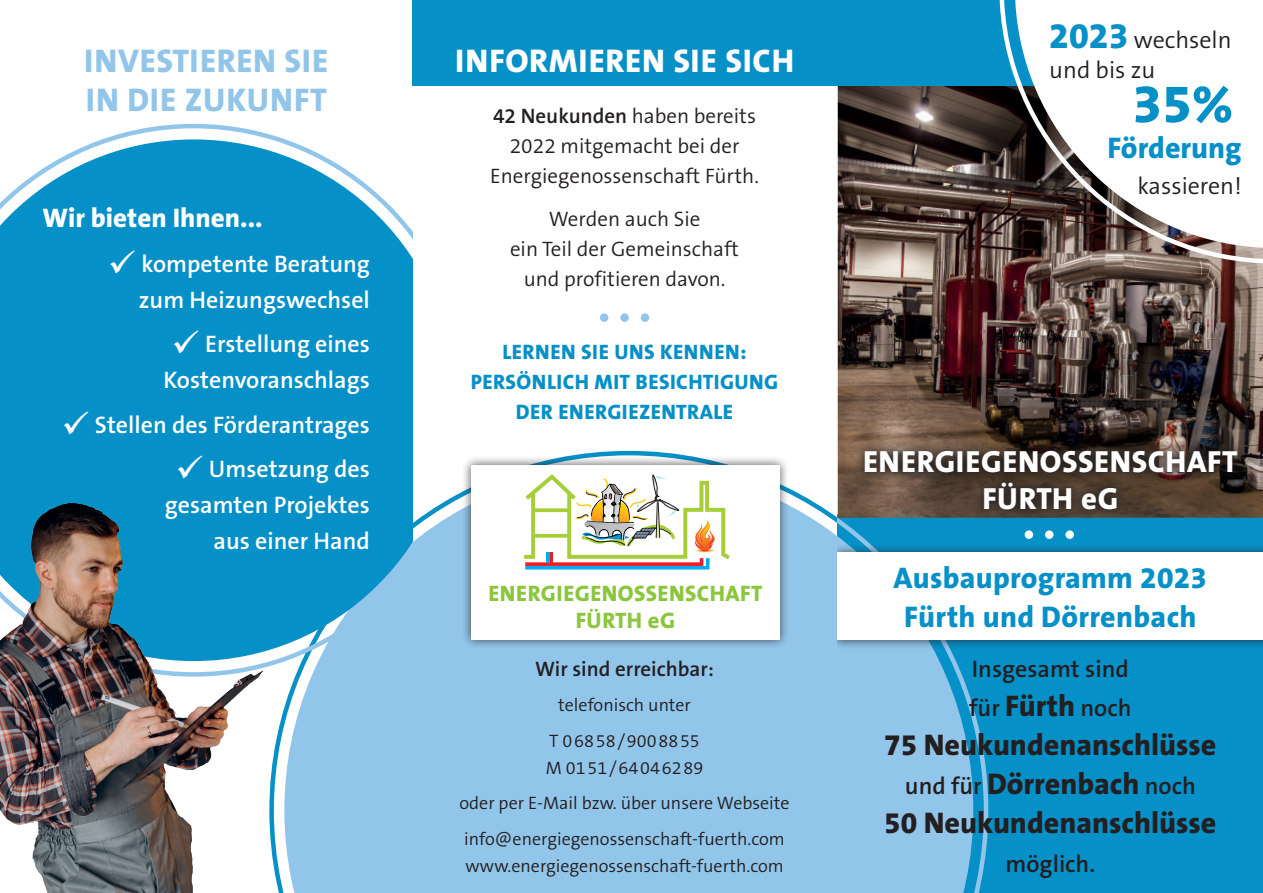
<style>
.page{position:relative;width:1263px;height:893px;background:#fff}
.page>*{position:absolute;margin:0;border:0;box-sizing:border-box;transform-origin:0 0}
.t1{font:800 54px "The Sans B8";color:#0690c8}
.t2{font:800 33px/39px "The Sans B8";letter-spacing:.02em;color:#92c5ea}
.t3{font:800 33px "The Sans B8";letter-spacing:.02em;color:#fff}
.t4{font:800 30.75px/36.9px "The Sans B8";letter-spacing:.02em;color:#fff;text-align:center}
.t5{font:800 30px/39px "The Sans B8";letter-spacing:.01em;color:#0690c8;text-align:center}
.t6{font:800 30px "The Sans B8";color:#231f20}
.t7{font:800 27px "The Sans B8";color:#fff}
.t8{font:600 24px/36px "The Sans B6";color:#fff;text-align:right}
.t9{font:600 24px/39px "The Sans B6";color:#231f20}
.t10{font:300 24px/30px "The Sans B4";color:#231f20}
.t11{font:800 22.5px/27px "The Sans B8";letter-spacing:.02em;color:#8bc63e;text-align:center}
.t12{font:300 21px/30px "The Sans B4";color:#231f20;text-align:center}
.t13{font:800 21px/30px "The Sans B8";letter-spacing:.02em;color:#0690c8;text-align:center}
.t14{font:600 21px "The Sans B6";color:#231f20}
.t15{font:300 18px/35.5px "The Sans B4";color:#231f20;text-align:center}
.s1{font-family:"The Sans B6";font-weight:600}
.s2{font-family:"The Sans B8";font-weight:800;font-size:36px;color:#0690c8}
.s3{font-family:"The Sans B8";font-weight:800;font-size:30px}
</style>
<div class="page">
<div style="left:838px;top:514px;width:425px;height:379px;background:#0690c8"></div>
<div style="left:368px;top:466px;width:470px;height:427px;background:#92c5ea"></div>
<svg style="left:838px;top:518px;width:150px;height:375px"></svg>
<img style="left:838px;top:85px;width:425px;height:433px">
<div style="left:412px;top:0;width:851px;height:85px;background:#0690c8"></div>
<svg style="left:999px;top:0;width:264px;height:264px"></svg>
<div style="left:827px;top:543px;width:436px;height:107px;background:#231f20;opacity:.75"></div>
<div style="left:837px;top:553px;width:426px;height:87px;background:#fff"></div>
<svg style="left:104px;top:124px;width:308px;height:553px"></svg>
<svg style="left:0;top:139px;width:412px;height:522px;background:#1e9acd"></svg>
<div style="left:1065px;top:530px;width:9px;height:9px;background:#fff;border-radius:50%"></div>
<div style="left:1045px;top:530px;width:8px;height:9px;background:#fff;border-radius:50%"></div>
<div style="left:1025px;top:530px;width:8px;height:9px;background:#fff;border-radius:50%"></div>
<div style="left:641px;top:313px;width:8px;height:9px;background:#92c5ea;border-radius:50%"></div>
<div style="left:620px;top:313px;width:9px;height:9px;background:#92c5ea;border-radius:50%"></div>
<div style="left:600px;top:313px;width:8px;height:9px;background:#92c5ea;border-radius:50%"></div>
<div style="left:461px;top:456px;width:328px;height:193px;background:#231f20;opacity:.75"></div>
<div style="left:471px;top:465px;width:309px;height:175px;background:#fff"></div>
<svg style="left:524px;top:474px;width:206px;height:96px"></svg>
<img style="left:692px;top:521px;width:26px;height:32px">
<svg style="left:853px;top:440px;width:396px;height:81px;background:#463d36"></svg>
<div style="left:797px;top:539px;width:40px;height:354px;background:#92c5ea"></div>
<img style="left:0;top:480px;width:368px;height:413px">
<h2 class="t2" style="left:84px;top:42px;width:246px">INVESTIEREN SIE<br>IN DIE ZUKUNFT</h2>
<h3 class="t7" style="left:43px;top:204px;width:222px">Wir bieten Ihnen...</h3>
<h3 class="t8" style="left:108px;top:246px;width:264px">✓ kompetente Beratung zum Heizungswechsel</h3>
<h3 class="t8" style="left:164px;top:327px;width:208px;text-align:center">✓ Erstellung eines<br>Kostenvoranschlags</h3>
<h3 class="t8" style="left:61px;top:407px;width:310px">✓ Stellen des Förderantrages</h3>
<h3 class="t8" style="left:165px;top:452px;width:207px">✓ Umsetzung des gesamten Projektes aus einer Hand</h3>
<h2 class="t3" style="left:455px;top:43px;width:340px">INFORMIEREN SIE SICH</h2>
<p class="t12" style="left:490px;top:102px;width:270px"><span class="s1">42 Neukunden</span> haben bereits<br>2022 mitgemacht bei der<br>Energiegenossenschaft Fürth.</p>
<p class="t12" style="left:510px;top:205px;width:230px">Werden auch Sie<br>ein Teil der Gemeinschaft und profitieren davon.</p>
<p class="t13" style="left:471px;top:337px;width:309px">LERNEN SIE UNS KENNEN:<br>PERSÖNLICH MIT BESICHTIGUNG<br>DER ENERGIEZENTRALE</p>
<p class="t11" style="left:488px;top:580px;width:276px">ENERGIEGENOSSENSCHAFT<br>FÜRTH eG</p>
<p class="t14" style="left:535px;top:658px;width:180px">Wir sind erreichbar:</p>
<p class="t15" style="left:549px;top:688px;width:152px">telefonisch unter<br>T 06858/9008855</p>
<p class="t15" style="left:459px;top:750px;width:332px">M 0151/64046289<br>oder per E-Mail bzw. über unsere Webseite info@energiegenossenschaft-fuerth.com</p>
<p class="t15" style="left:465px;top:848px;width:320px">www.energiegenossenschaft-fuerth.com</p>
<h3 class="t10" style="left:1049px;top:25px;width:184px"><span class="s2">2023</span> wechseln und bis zu</h3>
<h1 class="t1" style="left:1132px;top:75px;width:102px">35%</h1>
<h3 class="t5" style="left:1107px;top:129px;width:136px">Förderung</h3>
<h3 class="t10" style="left:1137px;top:172px;width:106px">kassieren!</h3>
<h3 class="t4" style="left:863px;top:444px;width:376px">ENERGIEGENOSSENSCHAFT<br>FÜRTH eG</h3>
<h3 class="t5" style="left:894px;top:559px;width:315px">Ausbauprogramm 2023<br>Fürth und Dörrenbach</h3>
<h3 class="t9" style="left:969px;top:650px;width:164px">Insgesamt sind für <span class="s3">Fürth</span> noch</h3>
<h3 class="t6" style="left:884px;top:729px;width:334px">75 Neukundenanschlüsse</h3>
<h3 class="t9" style="left:905px;top:767px;width:292px">und für <span class="s3">Dörrenbach</span> noch</h3>
<h3 class="t6" style="left:884px;top:807px;width:334px">50 Neukundenanschlüsse</h3>
<h3 class="t9" style="left:1005px;top:845px;width:91px">möglich.</h3>
</div>
